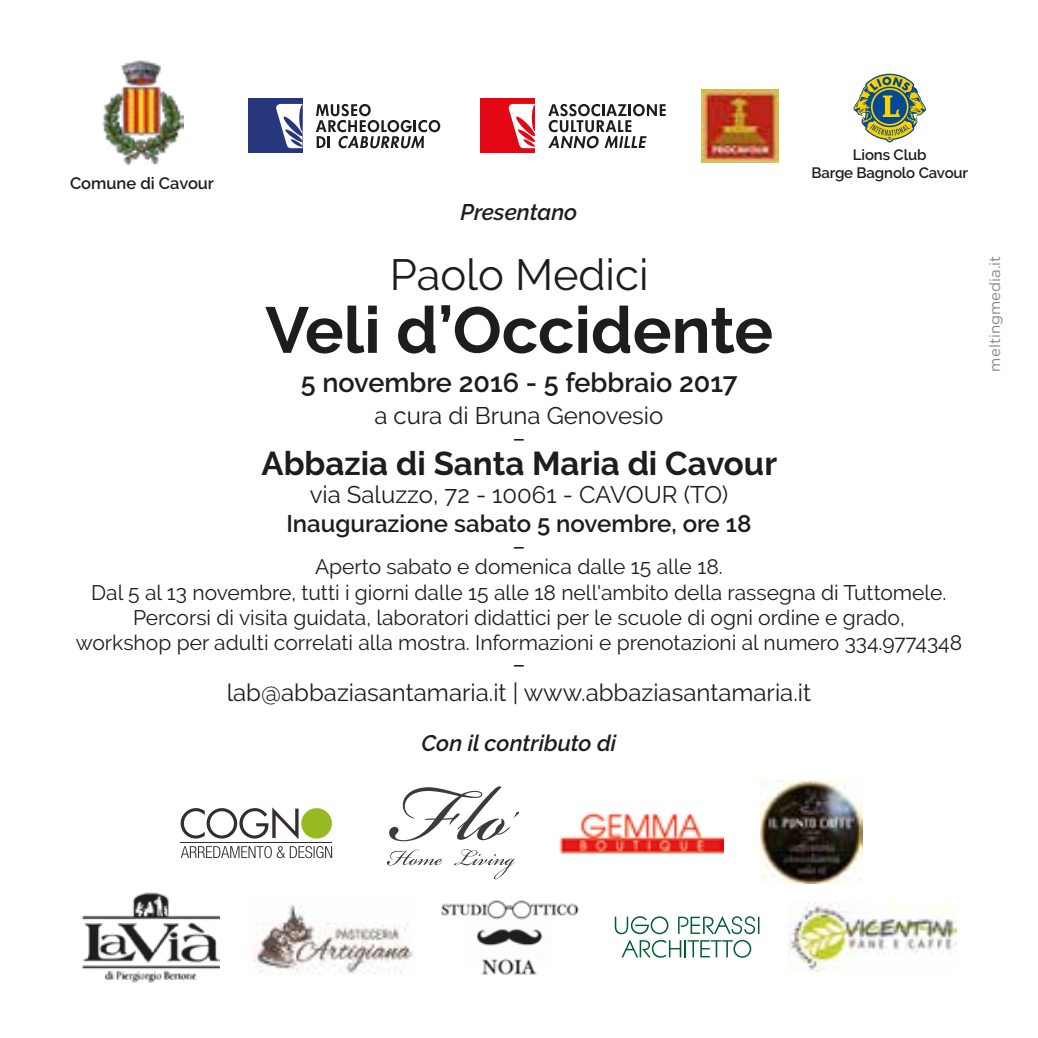
<style>
.page{position:relative;width:1038px;height:1038px;background:#fff}
.page>*{position:absolute;margin:0;border:0;box-sizing:border-box;transform-origin:0 0}
.t1{font:700 64.8px "Raleway";color:#1d1d1b}
.t2{font:43.5px "Raleway";color:#1d1d1b}
.t3{font:700 33px "Raleway";color:#1d1d1b}
.t4{font:600 27px "Raleway";color:#1d1d1b}
.t5{font:25.5px "Raleway";color:#1d1d1b}
.t6{font:24px "Raleway";color:#1d1d1b}
.t7{font:600 24px "Raleway";color:#1d1d1b}
.t8{font:italic 600 22.5px "Raleway";color:#1d1d1b}
.t9{font:21px/25.2px "Raleway";color:#1d1d1b;text-align:center}
.t10{font:600 16.5px "Raleway";color:#1d1d1b}
.t11{font:600 15px/18px "Raleway";letter-spacing:-.01em;color:#1d1d1b;text-align:center}
.t12{font:15px "Gotham Rounded";color:#878787}
</style>
<div class="page">
<svg style="left:387px;top:849px;width:128px;height:30px"></svg>
<svg style="left:389px;top:786px;width:130px;height:55px"></svg>
<svg style="left:181px;top:846px;width:151px;height:12px"></svg>
<svg style="left:181px;top:807px;width:117px;height:32px"></svg>
<div style="left:301px;top:808px;width:31px;height:30px;background:#97b921;border-radius:50%"></div>
<hr style="left:181px;top:841px;width:151px;height:1px;background:#332e2c">
<img style="left:559px;top:812px;width:164px;height:42px">
<img style="left:760px;top:780px;width:102px;height:103px">
<img style="left:253px;top:905px;width:160px;height:69px">
<img style="left:441px;top:900px;width:138px;height:75px">
<svg style="left:614px;top:916px;width:145px;height:41px"></svg>
<img style="left:82px;top:892px;width:138px;height:91px">
<img style="left:789px;top:902px;width:167px;height:69px">
<img style="left:701px;top:90px;width:77px;height:72px">
<img style="left:102px;top:60px;width:81px;height:106px">
<div style="left:248px;top:99px;width:54px;height:54px;background:#26377e"></div>
<svg style="left:276px;top:104px;width:27px;height:44px"></svg>
<svg style="left:316px;top:104px;width:124px;height:44px"></svg>
<svg style="left:853px;top:74px;width:73px;height:68px"></svg>
<div style="left:481px;top:99px;width:54px;height:54px;background:#e30613"></div>
<svg style="left:508px;top:104px;width:28px;height:44px"></svg>
<svg style="left:548px;top:104px;width:117px;height:44px"></svg>
<p class="t10" style="left:70px;top:173px;width:146px">Comune di Cavour</p>
<p class="t8" style="left:460px;top:199px;width:118px">Presentano</p>
<h2 class="t2" style="left:390px;top:249px;width:260px">Paolo Medici</h2>
<h1 class="t1" style="left:265px;top:293px;width:509px">Veli d’Occidente</h1>
<p class="t4" style="left:301px;top:367px;width:438px">5 novembre 2016 - 5 febbraio 2017</p>
<p class="t11" style="left:811px;top:146px;width:158px">Lions Club<br>Barge Bagnolo Cavour</p>
<p class="t6" style="left:374px;top:401px;width:290px">a cura di Bruna Genovesio</p>
<p class="t5" style="left:512px;top:415px;width:15px">_</p>
<h3 class="t3" style="left:261px;top:444px;width:517px">Abbazia di Santa Maria di Cavour</h3>
<p class="t6" style="left:310px;top:481px;width:420px">via Saluzzo, 72 - 10061 - CAVOUR (TO)</p>
<p class="t7" style="left:286px;top:510px;width:466px">Inaugurazione sabato 5 novembre, ore 18</p>
<p class="t5" style="left:512px;top:523px;width:15px">_</p>
<p class="t9" style="left:76px;top:554px;width:888px">Aperto sabato e domenica dalle 15 alle 18.<br>Dal 5 al 13 novembre, tutti i giorni dalle 15 alle 18 nell'ambito della rassegna di Tuttomele.<br>Percorsi di visita guidata, laboratori didattici per le scuole di ogni ordine e grado,<br>workshop per adulti correlati alla mostra. Informazioni e prenotazioni al numero 334.9774348</p>
<p class="t5" style="left:512px;top:641px;width:15px">_</p>
<p class="t6" style="left:227px;top:678px;width:586px">lab@abbaziasantamaria.it | www.abbaziasantamaria.it</p>
<p class="t8" style="left:421px;top:730px;width:196px">Con il contributo di</p>
<p class="t12" style="left:984px;top:371px;width:117px;rotate:-90deg">meltingmedia.it</p>
</div>
